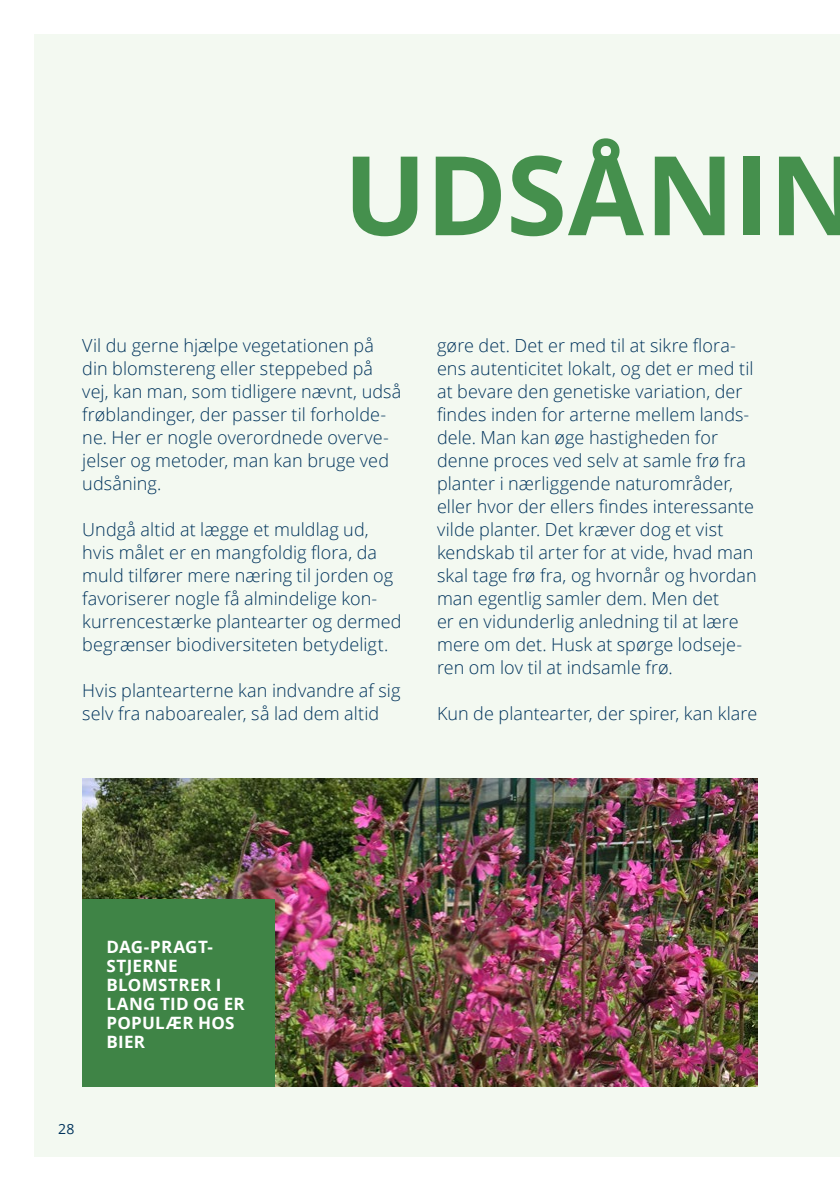
<style>
.page{position:relative;width:840px;height:1191px;background:#fff}
.page>*{position:absolute;margin:0;border:0;box-sizing:border-box;transform-origin:0 0}
.t1{font:700 110px "Open Sans";letter-spacing:-.01em;color:#45904d}
.t2{font:300 18px/23px "Open Sans";letter-spacing:.005em;color:#00335c}
.t3{font:700 17px/19px "Open Sans";letter-spacing:.02em;color:#fff}
.t4{font:14px "Open Sans";color:#00335c}
</style>
<div class="page">
<div style="left:34px;top:34px;width:805px;height:1123px;background:#f3f9f1"></div>
<img style="left:82px;top:778px;width:675px;height:308px">
<div style="left:82px;top:899px;width:193px;height:187px;background:#3f8446"></div>
<h1 class="t1" style="left:343px;top:118px;width:516px">UDSÅNIN</h1>
<p class="t2" style="left:82px;top:333px;width:320px">Vil du gerne hjælpe vegetationen på din blomstereng eller steppebed på vej, kan man, som tidligere nævnt, udså frøblandinger, der passer til forholde&shy;ne. Her er nogle overordnede overve&shy;jelser og metoder, man kan bruge ved udsåning.</p>
<p class="t2" style="left:82px;top:517px;width:320px">Undgå altid at lægge et muldlag ud, hvis målet er en mangfoldig flora, da muld tilfører mere næring til jorden og favoriserer nogle få almindelige kon&shy;kurrencestærke plantearter og dermed begrænser biodiversiteten betydeligt.</p>
<p class="t2" style="left:82px;top:678px;width:319px">Hvis plantearterne kan indvandre af sig selv fra naboarealer, så lad dem altid</p>
<p class="t2" style="left:437px;top:333px;width:321px">gøre det. Det er med til at sikre flora&shy;ens autenticitet lokalt, og det er med til at bevare den genetiske variation, der findes inden for arterne mellem lands&shy;dele. Man kan øge hastigheden for denne proces ved selv at samle frø fra planter i nærliggende naturområder, eller hvor der ellers findes interessante vilde planter. Det kræver dog et vist kendskab til arter for at vide, hvad man skal tage frø fra, og hvornår og hvordan man egentlig samler dem. Men det<br>er en vidunderlig anledning til at lære mere om det. Husk at spørge lodseje&shy;ren om lov til at indsamle frø.</p>
<p class="t2" style="left:437px;top:701px;width:321px">Kun de plantearter, der spirer, kan klare</p>
<p class="t4" style="left:58px;top:1118px;width:18px">28</p>
<p class="t3" style="left:106px;top:936px;width:140px">DAG-PRAGT-<br>STJERNE<br>BLOMSTRER I<br>LANG TID OG ER<br>POPULÆR HOS<br>BIER</p>
</div>
